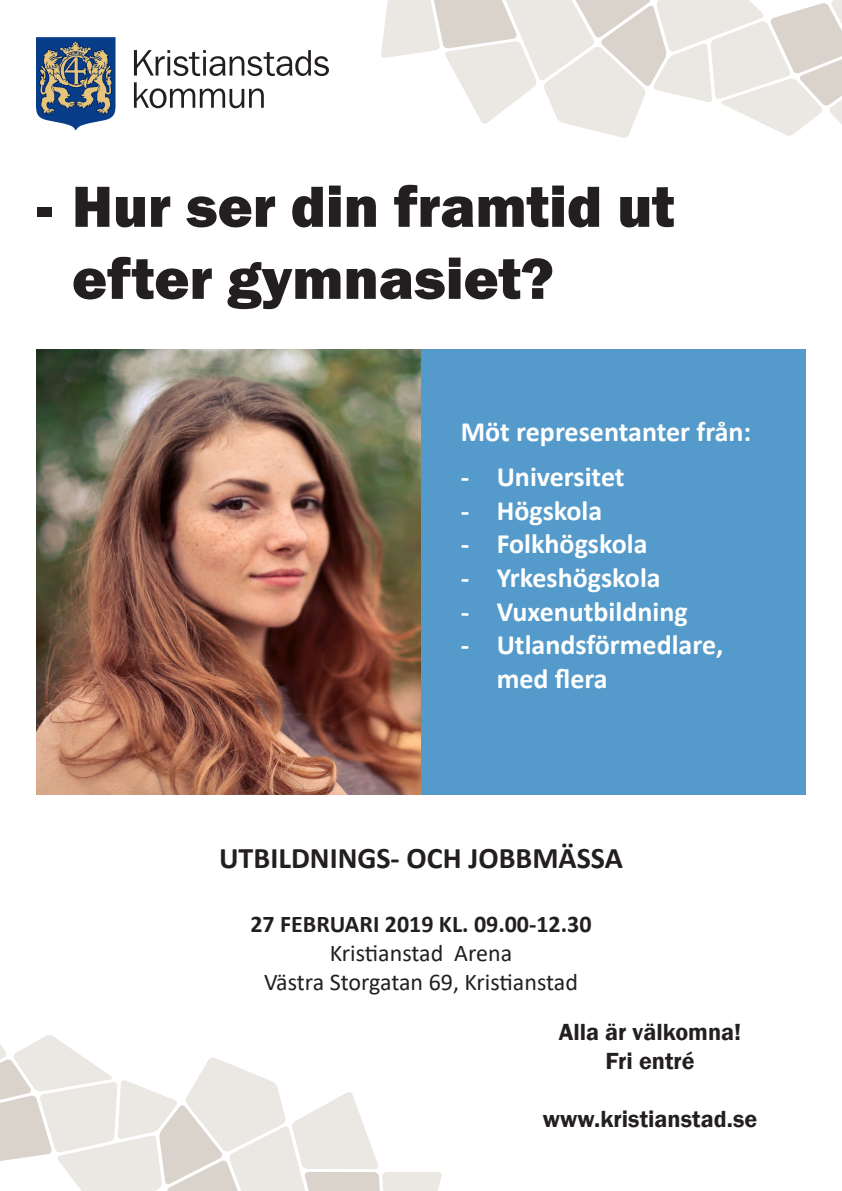
<style>
.page{position:relative;width:842px;height:1191px;background:#fff}
.page>*{position:absolute;margin:0;border:0;box-sizing:border-box;transform-origin:0 0}
.t1{font:800 60px "Franklin Gothic";color:#231f20}
.t2{font:700 30px "Calibri";color:#231f20}
.t3{font:700 28px "Calibri";color:#fff}
.t4{font:24px/28.8px "Calibri";color:#231f20;text-align:center}
.t5{font:600 24px "Franklin Gothic";color:#231f20}
.t6{font:700 24px "Calibri";color:#231f20}
</style>
<div class="page">
<svg style="left:134px;top:50px;width:195px;height:26px"></svg>
<svg style="left:134px;top:82px;width:130px;height:26px"></svg>
<svg style="left:36px;top:37px;width:80px;height:94px;background:#62758a"></svg>
<svg style="left:381px;top:0;width:461px;height:138px"></svg>
<img style="left:36px;top:349px;width:385px;height:445px">
<div style="left:421px;top:349px;width:385px;height:445px;background:#549aca"></div>
<svg style="left:0;top:1035px;width:442px;height:156px"></svg>
<p class="t1" style="left:36px;top:168px;width:640px">- Hur ser din framtid ut</p>
<p class="t1" style="left:72px;top:240px;width:483px">efter gymnasiet?</p>
<p class="t3" style="left:461px;top:411px;width:292px">Möt representanter från:</p>
<p class="t3" style="left:461px;top:457px;width:165px">- Universitet</p>
<p class="t3" style="left:461px;top:490px;width:143px">- Högskola</p>
<p class="t3" style="left:461px;top:524px;width:188px">- Folkhögskola</p>
<p class="t3" style="left:461px;top:558px;width:202px">- Yrkeshögskola</p>
<p class="t3" style="left:461px;top:591px;width:228px">- Vuxenutbildning</p>
<p class="t3" style="left:461px;top:625px;width:264px">- Utlandsförmedlare,</p>
<p class="t3" style="left:497px;top:658px;width:113px">med flera</p>
<p class="t2" style="left:219px;top:836px;width:405px">UTBILDNINGS- OCH JOBBMÄSSA</p>
<p class="t6" style="left:250px;top:907px;width:343px">27 FEBRUARI 2019 KL. 09.00-12.30</p>
<p class="t4" style="left:264px;top:938px;width:315px">Kristianstad Arena<br>Västra Storgatan 69, Kristianstad</p>
<p class="t5" style="left:559px;top:1017px;width:184px">Alla är välkomna!</p>
<p class="t5" style="left:606px;top:1046px;width:91px">Fri entré</p>
<p class="t5" style="left:543px;top:1103px;width:216px">www.kristianstad.se</p>
</div>
